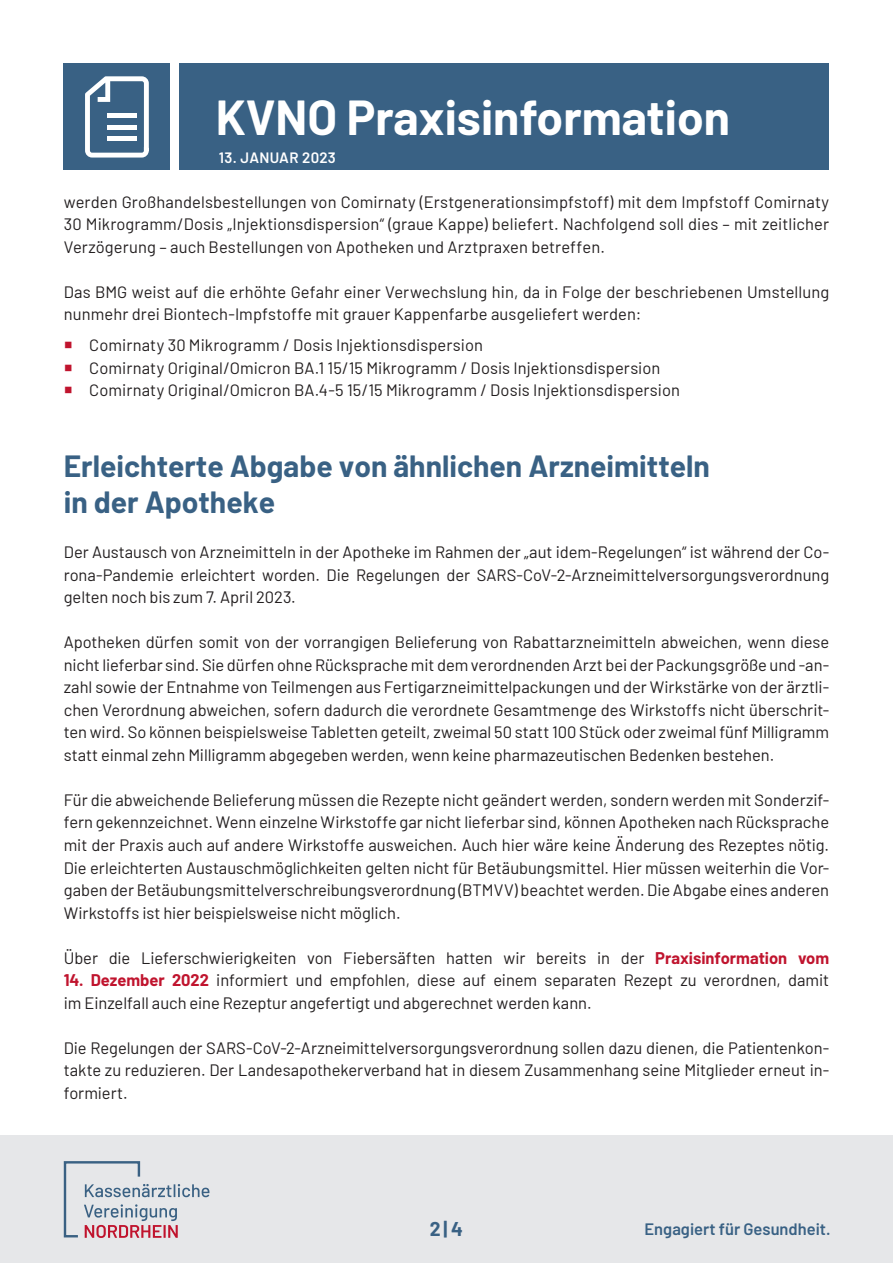
<style>
.page{position:relative;width:893px;height:1263px;background:#fff}
.page>*{position:absolute;margin:0;border:0;box-sizing:border-box;transform-origin:0 0}
.t1{font:700 48px "Barlow";color:#fff}
._1_0_-_Fließtext___1{font:700 30px "Barlow";color:#396184}
.t2{font:700 19.5px "Barlow";color:#396184}
._1_0_-_Fließtext___1-2{font:16.5px/22.5px "Barlow";color:#231f20;text-align:justify}
.t3{font:600 16.5px "Barlow";color:#396184}
.t4{font:600 15px "Barlow";letter-spacing:.02em;color:#fff}
.s1{color:#c0142e}
.s2{font-weight:700;color:#c0142e}
</style>
<div class="page">
<div style="left:180px;top:64px;width:649px;height:106px;background:#396184"></div>
<div style="left:64px;top:64px;width:106px;height:106px;background:#396184"></div>
<svg style="left:85px;top:76px;width:64px;height:82px"></svg>
<div style="left:107px;top:113px;width:30px;height:5px;background:#fff"></div>
<div style="left:107px;top:125px;width:30px;height:5px;background:#fff"></div>
<div style="left:107px;top:136px;width:30px;height:5px;background:#fff"></div>
<div style="left:0;top:1135px;width:893px;height:128px;background:#e6e7e9"></div>
<svg style="left:64px;top:1161px;width:145px;height:77px"></svg>
<h1 class="t1" style="left:216px;top:82px;width:516px">KVNO Praxisinformation</h1>
<p class="t4" style="left:219px;top:147px;width:118px">13. JANUAR 2023</p>
<p class="_1_0_-_Fließtext___1-2" style="left:64px;top:189px;width:767px">werden Großhandelsbestellungen von Comirnaty (Erstgenerationsimpfstoff) mit dem Impfstoff Comirnaty 30 Mikrogramm/Dosis „Injektionsdispersion“ (graue Kappe) beliefert. Nachfolgend soll dies – mit zeitlicher Verzögerung – auch Bestellungen von Apotheken und Arztpraxen betreffen.</p>
<p class="_1_0_-_Fließtext___1-2" style="left:64px;top:279px;width:767px">Das BMG weist auf die erhöhte Gefahr einer Verwechslung hin, da in Folge der beschriebenen Umstellung nunmehr drei Biontech-Impfstoffe mit grauer Kappenfarbe ausgeliefert werden:</p>
<p class="_1_0_-_Fließtext___1-2" style="left:64px;top:333px;width:421px"><span class="s1">○</span> Comirnaty 30 Mikrogramm / Dosis Injektionsdispersion</p>
<p class="_1_0_-_Fließtext___1-2" style="left:64px;top:355px;width:598px"><span class="s1">○</span> Comirnaty Original/Omicron BA.1 15/15 Mikrogramm / Dosis Injektionsdispersion</p>
<p class="_1_0_-_Fließtext___1-2" style="left:64px;top:378px;width:618px"><span class="s1">○</span> Comirnaty Original/Omicron BA.4-5 15/15 Mikrogramm / Dosis Injektionsdispersion</p>
<p class="_1_0_-_Fließtext___1" style="left:64px;top:444px;width:648px">Erleichterte Abgabe von ähnlichen Arzneimitteln</p>
<p class="_1_0_-_Fließtext___1" style="left:64px;top:480px;width:213px">in der Apotheke</p>
<p class="_1_0_-_Fließtext___1-2" style="left:64px;top:540px;width:767px">Der Austausch von Arzneimitteln in der Apotheke im Rahmen der „aut idem-Regelungen“ ist während der Co&shy;rona-Pandemie erleichtert worden. Die Regelungen der SARS-CoV-2-Arzneimittelversorgungsverordnung gelten noch bis zum 7. April 2023.</p>
<p class="_1_0_-_Fließtext___1-2" style="left:64px;top:630px;width:767px">Apotheken dürfen somit von der vorrangigen Belieferung von Rabattarzneimitteln abweichen, wenn diese nicht lieferbar sind. Sie dürfen ohne Rücksprache mit dem verordnenden Arzt bei der Packungsgröße und -an&shy;zahl sowie der Entnahme von Teilmengen aus Fertigarzneimittelpackungen und der Wirkstärke von der ärztli&shy;chen Verordnung abweichen, sofern dadurch die verordnete Gesamtmenge des Wirkstoffs nicht überschrit&shy;ten wird. So können beispielsweise Tabletten geteilt, zweimal 50 statt 100 Stück oder zweimal fünf Milligramm statt einmal zehn Milligramm abgegeben werden, wenn keine pharmazeutischen Bedenken bestehen.</p>
<p class="_1_0_-_Fließtext___1-2" style="left:64px;top:787px;width:767px">Für die abweichende Belieferung müssen die Rezepte nicht geändert werden, sondern werden mit Sonderzif&shy;fern gekennzeichnet. Wenn einzelne Wirkstoffe gar nicht lieferbar sind, können Apotheken nach Rücksprache mit der Praxis auch auf andere Wirkstoffe ausweichen. Auch hier wäre keine Änderung des Rezeptes nötig.<br>Die erleichterten Austauschmöglichkeiten gelten nicht für Betäubungsmittel. Hier müssen weiterhin die Vor&shy;gaben der Betäubungsmittelverschreibungsverordnung (BTMVV) beachtet werden. Die Abgabe eines anderen Wirkstoffs ist hier beispielsweise nicht möglich.</p>
<p class="_1_0_-_Fließtext___1-2" style="left:64px;top:945px;width:767px">Über die Lieferschwierigkeiten von Fiebersäften hatten wir bereits in der <span class="s2">Praxisinformation vom</span></p>
<p class="_1_0_-_Fließtext___1-2" style="left:64px;top:967px;width:767px"><span class="s2">14. Dezember 2022</span> informiert und empfohlen, diese auf einem separaten Rezept zu verordnen, damit im Einzelfall auch eine Rezeptur angefertigt und abgerechnet werden kann.</p>
<p class="_1_0_-_Fließtext___1-2" style="left:64px;top:1035px;width:767px">Die Regelungen der SARS-CoV-2-Arzneimittelversorgungsverordnung sollen dazu dienen, die Patientenkon&shy;takte zu reduzieren. Der Landesapothekerverband hat in diesem Zusammenhang seine Mitglieder erneut in&shy;formiert.</p>
<p class="t2" style="left:430px;top:1214px;width:35px">2| 4</p>
<p class="t3" style="left:645px;top:1217px;width:188px">Engagiert für Gesundheit.</p>
</div>
